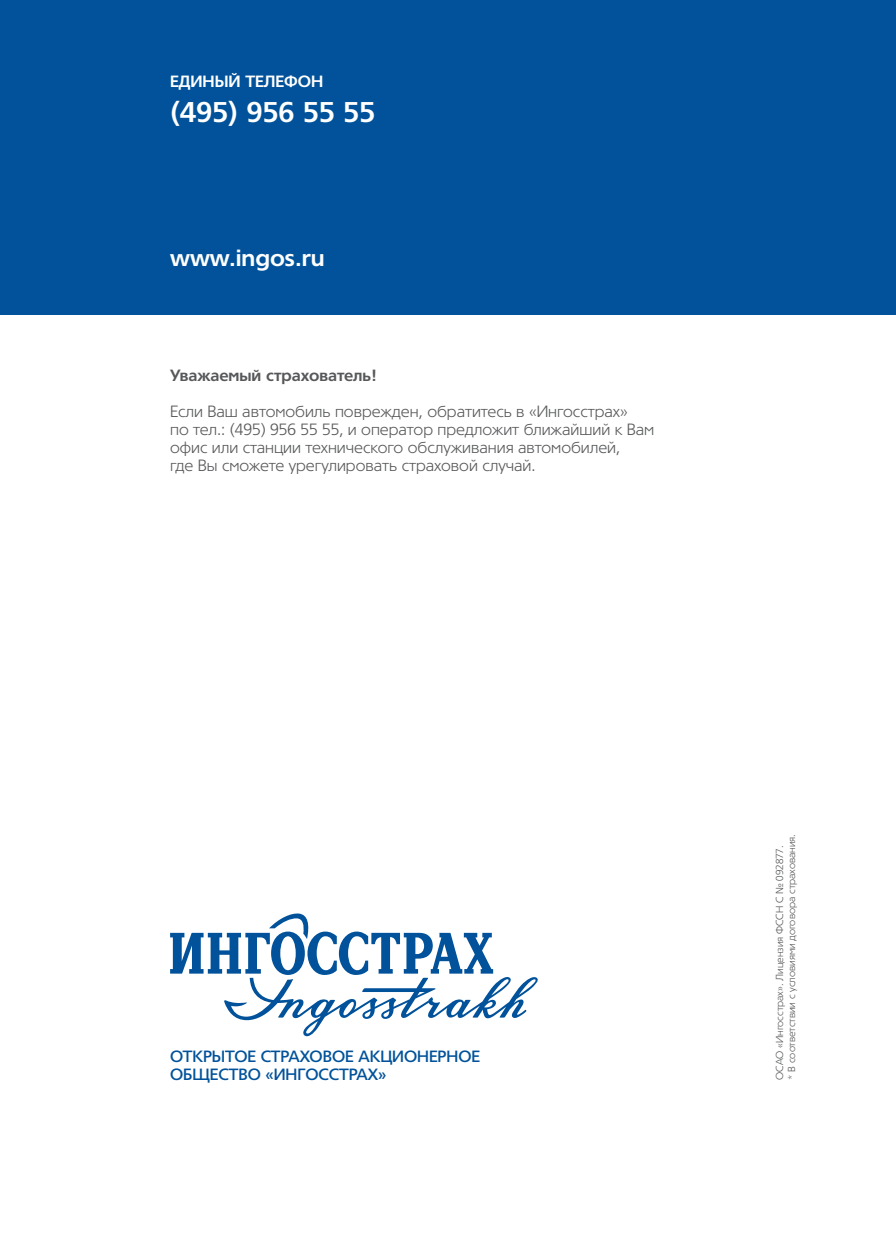
<style>
.page{position:relative;width:896px;height:1248px;background:#fff}
.page>*{position:absolute;margin:0;border:0;box-sizing:border-box;transform-origin:0 0}
.t1{font:700 28px "Tornado Cyr";color:#fff}
.t2{font:700 23px "Tornado Cyr";color:#fff}
.t3{font:300 16px/18px "Tornado Cyr";color:#57585a}
.t4{font:500 16px "Tornado Cyr";color:#01529a}
.t5{font:700 16px "Tornado Cyr";color:#57585a}
.t6{font:700 16px "Tornado Cyr";color:#fff}
.t7{font:300 10px/12px "Tornado Cyr";color:#57585a}
</style>
<div class="page">
<div style="left:0;top:0;width:896px;height:314px;background:#01529a"></div>
<svg style="left:170px;top:913px;width:368px;height:124px"></svg>
<p class="t6" style="left:170px;top:72px;width:155px">единый телефон</p>
<h1 class="t1" style="left:170px;top:96px;width:207px">(495) 956 55 55</h1>
<h2 class="t2" style="left:170px;top:245px;width:156px">www.ingos.ru</h2>
<p class="t5" style="left:170px;top:367px;width:209px">Уважаемый страхователь!</p>
<p class="t3" style="left:170px;top:403px;width:486px">Если Ваш автомобиль поврежден, обратитесь в «Ингосстрах»<br>по тел.: (495) 956 55 55, и оператор предложит ближайший к Вам офис или станции технического обслуживания автомобилей,<br>где Вы сможете урегулировать страховой случай.</p>
<p class="t4" style="left:170px;top:1047px;width:45px">ОТКРЫТОЕ</p>
<p class="t4" style="left:261px;top:1047px;width:12px">СТРАХОВОЕ</p>
<p class="t4" style="left:358px;top:1047px;width:46px">АКЦИОНЕРНОЕ</p>
<p class="t4" style="left:170px;top:1065px;width:13px">ОБЩЕСТВО</p>
<p class="t4" style="left:265px;top:1065px;width:52px">«ИНГОССТРАХ</p>
<p class="t4" style="left:378px;top:1065px;width:10px">»</p>
<p class="t7" style="left:774px;top:1079px;width:247px;rotate:-90deg">ОСАО «Ингосстрах». Лицензия ФССН С № 092877.<br>* В соответствии с условиями договора страхования.</p>
</div>
